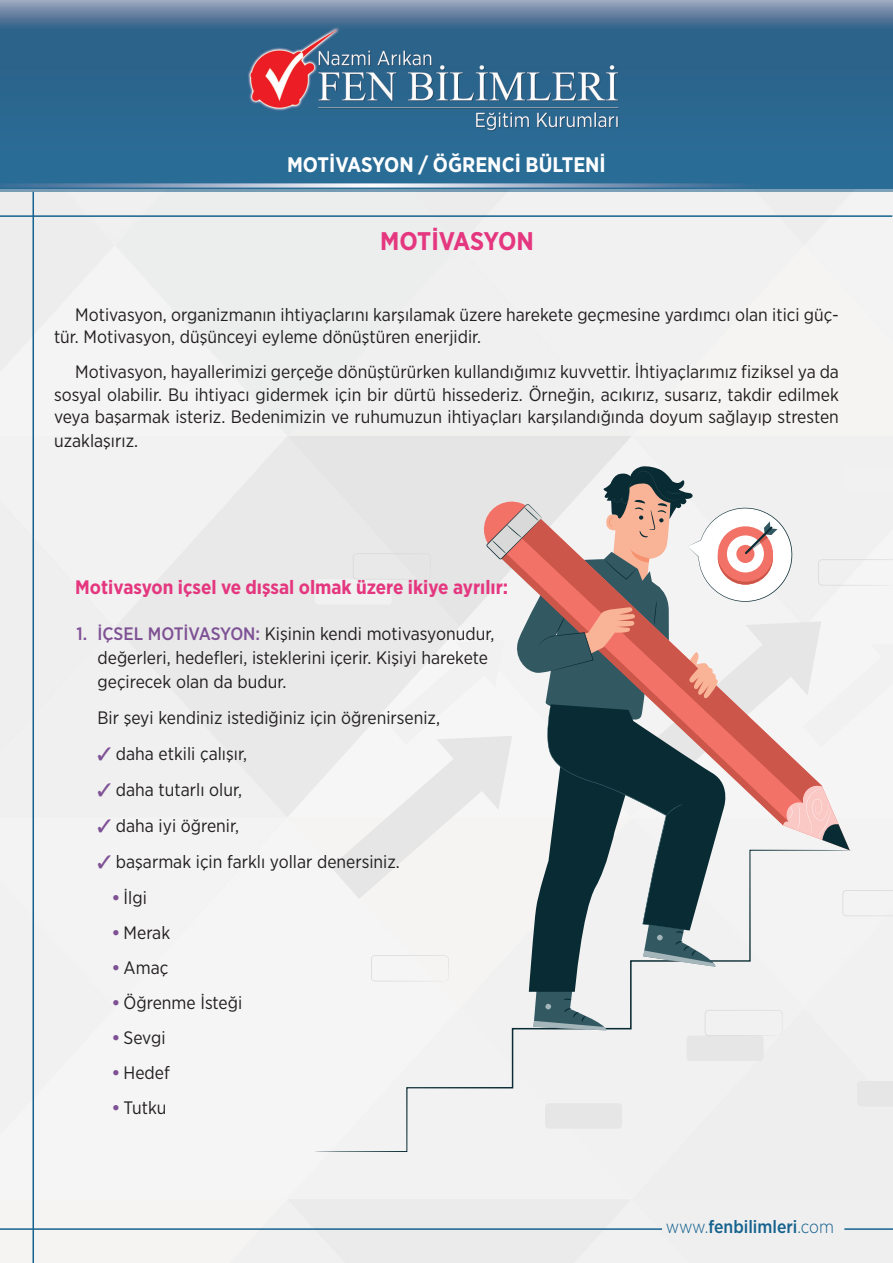
<style>
.page{position:relative;width:893px;height:1263px;background:#fff}
.page>*{position:absolute;margin:0;border:0;box-sizing:border-box;transform-origin:0 0}
.t1{font:700 25.5px "Gotham Narrow";letter-spacing:-.005em;color:#e4377f}
.t2{font:700 21px "Gotham Narrow";color:#fff}
.t3{font:700 19.5px "Gotham Narrow";color:#e4377f}
.t4{font:18px/23px "Gotham Narrow";color:#231f20}
.t5{font:500 18px "Gotham Narrow";color:#15628e}
.s1{font-weight:500;color:#7e5195}
.s2{color:#7e5195}
.s3{font-family:"TR Arial";font-weight:700;color:#7e5195}
.s4{font-weight:300}
</style>
<div class="page">
<img style="left:0;top:0;width:893px;height:191px">
<div style="left:1px;top:189px;width:892px;height:1074px;background:#f1f1f1"></div>
<hr style="left:0;top:1228px;width:662px;height:2px;background:#15628e">
<div style="left:315px;top:579px;width:77px;height:26px;background:#f0f1f0;border-radius:4px"></div>
<svg style="left:857px;top:1081px;width:36px;height:25px"></svg>
<div style="left:315px;top:850px;width:537px;height:302px;background:#f1f1f1"></div>
<svg style="left:331px;top:466px;width:562px;height:570px"></svg>
<hr style="left:0;top:215px;width:892px;height:2px;background:#15628e">
<hr style="left:844px;top:1228px;width:49px;height:2px;background:#15628e">
<hr style="left:33px;top:192px;width:1px;height:1071px;background:#15628e">
<p class="t2" style="left:287px;top:151px;width:320px">MOTİVASYON / ÖĞRENCİ BÜLTENİ</p>
<p class="t1" style="left:380px;top:225px;width:155px">MOTİVASYON</p>
<p class="t4" style="left:54px;top:303px;width:786px;line-height:22.5px;text-indent:21px">Motivasyon, organizmanın ihtiyaçlarını karşılamak üzere harekete geçmesine yardımcı olan itici güç&shy;tür. Motivasyon, düşünceyi eyleme dönüştüren enerjidir.</p>
<p class="t4" style="left:54px;top:360px;width:786px;text-align:justify;text-indent:21px">Motivasyon, hayallerimizi gerçeğe dönüştürürken kullandığımız kuvvettir. İhtiyaçlarımız fiziksel ya da sosyal olabilir. Bu ihtiyacı gidermek için bir dürtü hissederiz. Örneğin, acıkırız, susarız, takdir edilmek veya başarmak isteriz. Bedenimizin ve ruhumuzun ihtiyaçları karşılandığında doyum sağlayıp stresten uzaklaşırız.</p>
<p class="t3" style="left:75px;top:575px;width:435px">Motivasyon içsel ve dışsal olmak üzere ikiye ayrılır:</p>
<p class="t4" style="left:98px;top:621px;width:398px;line-height:24px;text-indent:-21px"><span class="s1">1. İÇSEL MOTİVASYON:</span> Kişinin kendi motivasyonudur, değerleri, hedefleri, isteklerini içerir. Kişiyi harekete geçirecek olan da budur.</p>
<p class="t4" style="left:98px;top:706px;width:344px">Bir şeyi kendiniz istediğiniz için öğrenirseniz,</p>
<p class="t4" style="left:98px;top:742px;width:151px"><span class="s2">✓</span> daha etkili çalışır,</p>
<p class="t4" style="left:98px;top:778px;width:146px"><span class="s2">✓</span> daha tutarlı olur,</p>
<p class="t4" style="left:98px;top:814px;width:143px"><span class="s2">✓</span> daha iyi öğrenir,</p>
<p class="t4" style="left:98px;top:850px;width:304px"><span class="s2">✓</span> başarmak için farklı yollar denersiniz.</p>
<p class="t4" style="left:113px;top:886px;width:36px"><span class="s3">•</span> İlgi</p>
<p class="t4" style="left:113px;top:921px;width:59px"><span class="s3">•</span> Merak</p>
<p class="t4" style="left:113px;top:956px;width:57px"><span class="s3">•</span> Amaç</p>
<p class="t4" style="left:113px;top:991px;width:131px"><span class="s3">•</span> Öğrenme İsteği</p>
<p class="t4" style="left:113px;top:1026px;width:54px"><span class="s3">•</span> Sevgi</p>
<p class="t4" style="left:113px;top:1061px;width:59px"><span class="s3">•</span> Hedef</p>
<p class="t4" style="left:113px;top:1096px;width:55px"><span class="s3">•</span> Tutku</p>
<p class="t5" style="left:666px;top:1216px;width:170px"><span class="s4">www.</span>fenbilimleri<span class="s4">.com</span></p>
</div>
